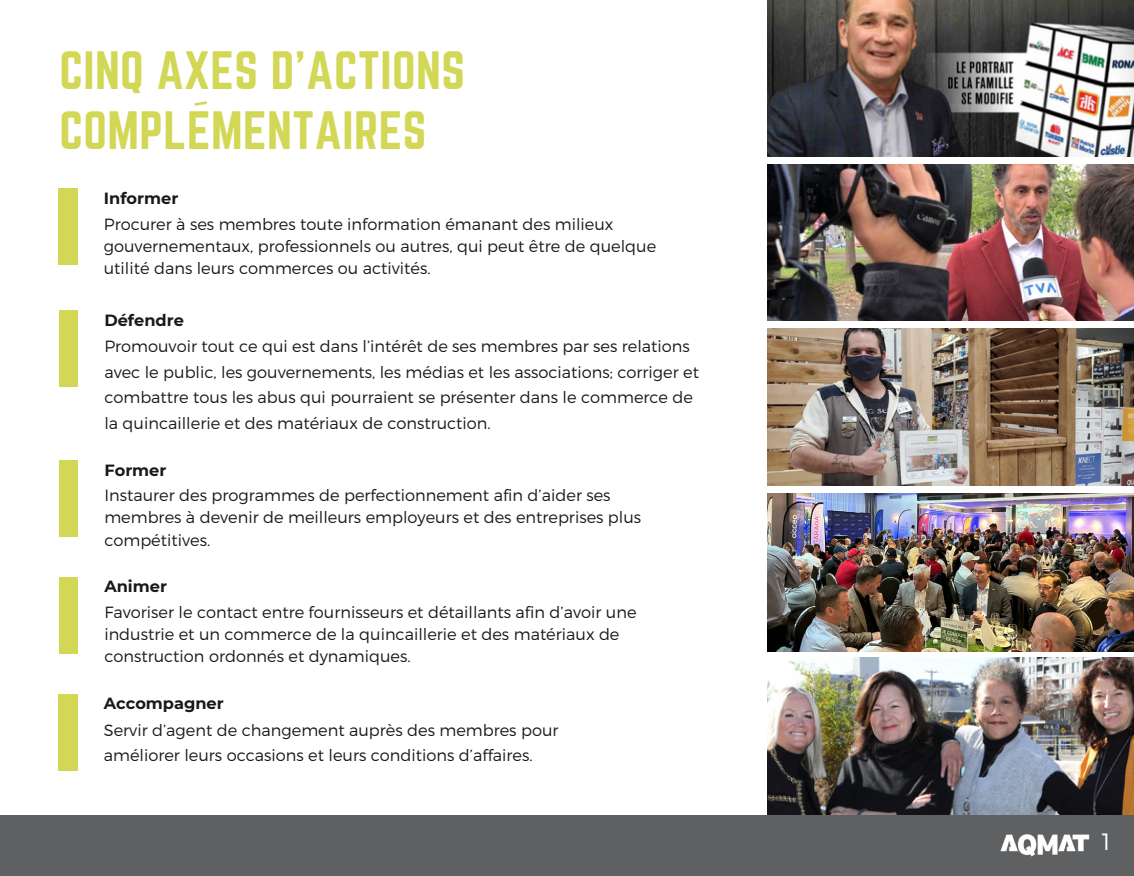
<style>
.page{position:relative;width:1134px;height:876px;background:#fff}
.page>*{position:absolute;margin:0;border:0;box-sizing:border-box;transform-origin:0 0}
.t1{font:47.07px/60.7px "Norwester";letter-spacing:.01em;color:#d2d755}
.t2{font:300 23.62px "Montserrat";color:#fff}
.t3{font:17.15px/16.1px "Norwester";color:#fff}
.t4{font:300 16.28px/22.1px "Montserrat";color:#191919}
.t5{font:700 16.28px "Montserrat";color:#191919}
</style>
<div class="page">
<img style="left:768px;top:0;width:366px;height:156px">
<img style="left:768px;top:164px;width:366px;height:156px">
<img style="left:768px;top:328px;width:366px;height:157px">
<img style="left:768px;top:493px;width:366px;height:158px">
<img style="left:768px;top:657px;width:366px;height:158px">
<div style="left:59px;top:310px;width:19px;height:77px;background:#d2d755"></div>
<div style="left:59px;top:577px;width:19px;height:77px;background:#d2d755"></div>
<svg style="left:194px;top:101px;width:13px;height:5px"></svg>
<div style="left:59px;top:187px;width:18px;height:77px;background:#d2d755"></div>
<div style="left:59px;top:460px;width:19px;height:77px;background:#d2d755"></div>
<div style="left:59px;top:693px;width:18px;height:77px;background:#d2d755"></div>
<div style="left:0;top:815px;width:1134px;height:60px;background:#5f6062"></div>
<img style="left:1000px;top:834px;width:90px;height:23px">
<p class="t1" style="left:59px;top:39px;width:407px">CINQ AXES D'ACTIONS<br>COMPLEMENTAIRES</p>
<p class="t5" style="left:104px;top:189px;width:76px">Informer</p>
<p class="t4" style="left:104px;top:212px;width:554px">Procurer à ses membres toute information émanant des milieux gouvernementaux, professionnels ou autres, qui peut être de quelque utilité dans leurs commerces ou activités.</p>
<p class="t5" style="left:104px;top:310px;width:81px">Défendre</p>
<p class="t4" style="left:104px;top:333px;width:596px;line-height:25.4px">Promouvoir tout ce qui est dans l’intérêt de ses membres par ses relations avec le public, les gouvernements, les médias et les associations; corriger et combattre tous les abus qui pourraient se présenter dans le commerce de la quincaillerie et des matériaux de construction.</p>
<p class="t5" style="left:104px;top:460px;width:64px">Former</p>
<p class="t4" style="left:104px;top:483px;width:538px">Instaurer des programmes de perfectionnement afin d’aider ses membres à devenir de meilleurs employeurs et des entreprises plus compétitives.</p>
<p class="t5" style="left:104px;top:576px;width:64px">Animer</p>
<p class="t4" style="left:104px;top:600px;width:534px">Favoriser le contact entre fournisseurs et détaillants afin d’avoir une industrie et un commerce de la quincaillerie et des matériaux de construction ordonnés et dynamiques.</p>
<h2 class="t5" style="left:104px;top:693px;width:121px">Accompagner</h2>
<h1 class="t4" style="left:104px;top:718px;width:456px">Servir d’agent de changement auprès des membres pour</h1>
<p class="t4" style="left:104px;top:743px;width:430px">améliorer leurs occasions et leurs conditions d’affaires.</p>
<p class="t3" style="left:1101px;top:829px;width:19px">20<br>21</p>
<p class="t2" style="left:1102px;top:825px;width:10px">1</p>
</div>
